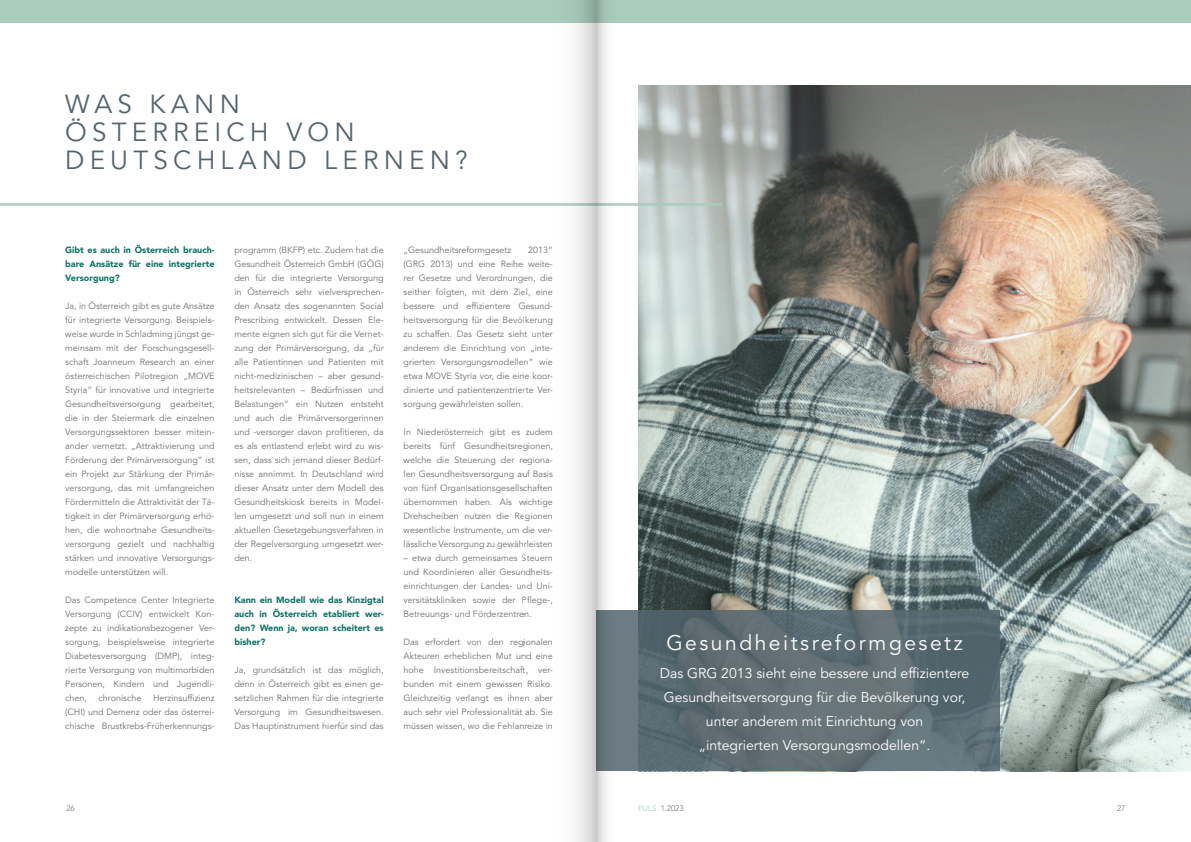
<style>
.page{position:relative;width:1191px;height:842px;background:#fff}
.page>*{position:absolute;margin:0;border:0;box-sizing:border-box;transform-origin:0 0}
.Subline_groß_grün__2{font:26px/28px "Avenir LT Std";letter-spacing:.2em;color:#53656e}
.Subline_groß_weiß__2{font:21px "Avenir LT Std";letter-spacing:.12em;color:#fff}
.Zitate_groß__20_pt{font:14px/24px "Avenir LT Std";color:#fff;text-align:center}
.Copy_grau__9pt{font:9px/14px "Avenir LT Std";color:#707070;text-align:justify}
.Copy_grau__9pt-2{font:900 9px/14px "Avenir LT Std";color:#0f7467;text-align:justify}
.t1{font:300 8px "Avenir LT Std";color:#707070}
.s1{color:#aaccbd}
</style>
<div class="page">
<svg style="left:638px;top:85px;width:553px;height:685px;background:#949993"></svg>
<div style="left:0;top:0;width:1191px;height:23px;background:#aaccbd"></div>
<svg style="left:631px;top:610px;width:368px;height:161px;background:#5d6d73"></svg>
<hr style="left:0;top:203px;width:722px;height:3px;background:#aaccbd">
<svg style="left:596px;top:0;width:35px;height:842px"></svg>
<svg style="left:524px;top:0;width:72px;height:842px"></svg>
<p class="Subline_groß_grün__2" style="left:65px;top:90px;width:404px">WAS KANN<br>ÖSTERREICH VON<br>DEUTSCHLAND LERNEN?</p>
<p class="Copy_grau__9pt-2" style="left:65px;top:243px;width:151px">Gibt es auch in Österreich brauch&shy;bare Ansätze für eine integrierte Versorgung?</p>
<p class="Copy_grau__9pt" style="left:65px;top:299px;width:151px">Ja, in Österreich gibt es gute Ansätze für integrierte Versorgung. Beispiels&shy;weise wurde in Schladming jüngst ge&shy;meinsam mit der Forschungsgesell&shy;schaft Joanneum Research an einer österreichischen Pilotregion „MOVE Styria“ für innovative und integrierte Gesundheitsversorgung gearbeitet, die in der Steiermark die einzelnen Versorgungssektoren besser mitein&shy;ander vernetzt. „Attraktivierung und Förderung der Primärversorgung“ ist ein Projekt zur Stärkung der Primär&shy;versorgung, das mit umfangreichen Fördermitteln die Attraktivität der Tä&shy;tigkeit in der Primärversorgung erhö&shy;hen, die wohnortnahe Gesundheits&shy;versorgung gezielt und nachhaltig stärken und innovative Versorgungs&shy;modelle unterstützen will.</p>
<p class="Copy_grau__9pt" style="left:65px;top:593px;width:151px">Das Competence Center Integrierte Versorgung (CCIV) entwickelt Kon&shy;zepte zu indikationsbezogener Ver&shy;sorgung, beispielsweise integrierte Diabetesversorgung (DMP), integ&shy;rierte Versorgung von multimorbiden Personen, Kindern und Jugendli&shy;chen,</p>
<p class="Copy_grau__9pt" style="left:65px;top:691px;width:151px;text-indent:88px">Herzinsuffizienz (CHI) und Demenz oder das österrei&shy;chische Brustkrebs-Früherkennungs-</p>
<p class="Copy_grau__9pt" style="left:99px;top:691px;width:44px">chronische</p>
<p class="Copy_grau__9pt" style="left:234px;top:243px;width:151px">programm (BKFP) etc. Zudem hat die Gesundheit Österreich GmbH (GÖG) den für die integrierte Versorgung in Österreich sehr vielversprechen&shy;den Ansatz des sogenannten Social Prescribing entwickelt. Dessen Ele&shy;mente eignen sich gut für die Vernet&shy;zung der Primärversorgung, da „für alle Patientinnen und Patienten mit nicht-medizinischen – aber gesund&shy;heitsrelevanten – Bedürfnissen und Belastungen“ ein Nutzen entsteht und auch die Primärversorgerinnen und -versorger davon profitieren, da es als entlastend erlebt wird zu wis&shy;sen, dass sich jemand dieser Bedürf&shy;nisse annimmt. In Deutschland wird dieser Ansatz unter dem Modell des Gesundheitskiosk bereits in Model&shy;len umgesetzt und soll nun in einem aktuellen Gesetzgebungsverfahren in der Regelversorgung umgesetzt wer&shy;den.</p>
<p class="Copy_grau__9pt-2" style="left:234px;top:593px;width:151px">Kann ein Modell wie das Kinzigtal auch in Österreich etabliert wer&shy;den? Wenn ja, woran scheitert es bisher?</p>
<p class="Copy_grau__9pt" style="left:234px;top:663px;width:151px">Ja, grundsätzlich ist das möglich, denn in Österreich gibt es einen ge&shy;setzlichen Rahmen für die integrierte Versorgung im Gesundheitswesen.<br>Das Hauptinstrument hierfür sind das</p>
<p class="Copy_grau__9pt" style="left:403px;top:243px;width:109px">„Gesundheitsreformgesetz</p>
<p class="Copy_grau__9pt" style="left:403px;top:243px;width:151px;text-indent:125px">2013“ (GRG 2013) und eine Reihe weite&shy;rer Gesetze und Verordnungen, die seither folgten, mit dem Ziel, eine bessere und effizientere Gesund&shy;heitsversorgung für die Bevölkerung zu schaffen. Das Gesetz sieht unter anderem die Einrichtung von „inte&shy;grierten Versorgungsmodellen“ wie etwa MOVE Styria vor, die eine koor&shy;dinierte und patientenzentrierte Ver&shy;sorgung gewährleisten sollen.</p>
<p class="Copy_grau__9pt" style="left:403px;top:425px;width:151px">In Niederösterreich gibt es zudem bereits fünf Gesundheitsregionen, welche die Steuerung der regiona&shy;len Gesundheitsversorgung auf Basis von fünf Organisationsgesellschaften übernommen haben. Als wichtige Drehscheiben nutzen die Regionen wesentliche Instrumente, um die ver&shy;lässliche Versorgung zu gewährleisten</p>
<p class="Copy_grau__9pt" style="left:403px;top:551px;width:151px">– etwa durch gemeinsames Steuern und Koordinieren aller Gesundheits&shy;einrichtungen der Landes- und Uni&shy;versitätskliniken sowie der Pflege-, Betreuungs- und Förderzentren.</p>
<p class="Copy_grau__9pt" style="left:403px;top:635px;width:151px">Das erfordert von den regionalen Akteuren erheblichen Mut und eine hohe Investitionsbereitschaft, ver&shy;bunden mit einem gewissen Risiko.<br>Gleichzeitig verlangt es ihnen aber auch sehr viel Professionalität ab. Sie müssen wissen, wo die Fehlanreize in</p>
<p class="Subline_groß_weiß__2" style="left:666px;top:630px;width:298px">Gesundheitsreformgesetz</p>
<p class="Zitate_groß__20_pt" style="left:660px;top:662px;width:311px">Das GRG 2013 sieht eine bessere und effizientere Gesundheitsversorgung für die Bevölkerung vor, unter anderem mit Einrichtung von<br>„integrierten Versorgungsmodellen“.</p>
<p class="t1" style="left:66px;top:803px;width:10px">26</p>
<p class="t1" style="left:638px;top:803px;width:47px"><span class="s1">PULS.</span> 1.2023</p>
<p class="t1" style="left:1117px;top:803px;width:10px">27</p>
</div>
